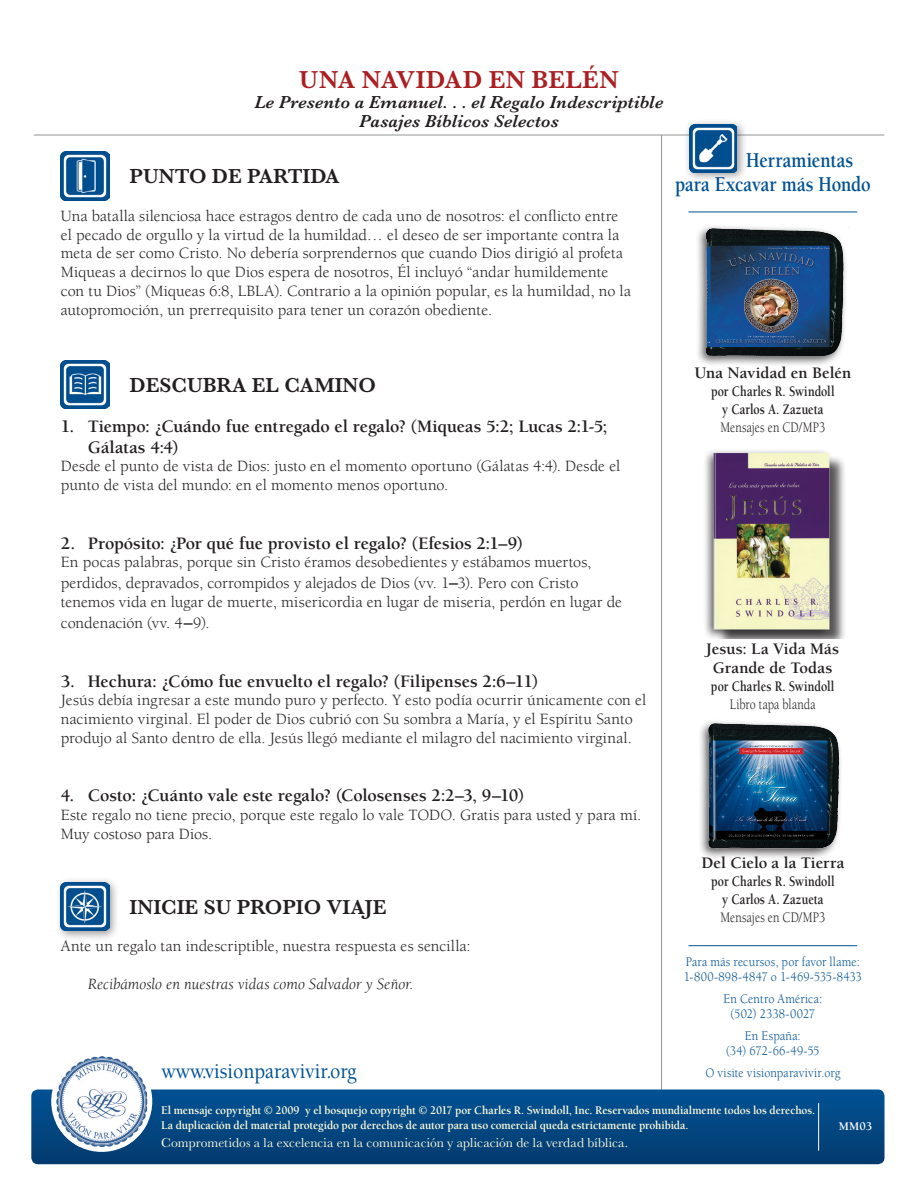
<style>
.page{position:relative;width:918px;height:1188px;background:#fff}
.page>*{position:absolute;margin:0;border:0;box-sizing:border-box;transform-origin:0 0}
.ABC_Page_Title{font:600 25.5px "Baskerville";letter-spacing:.015em;color:#aa1f22}
.t1{font:500 22.05px "Berkeley Std";color:#005294;scale:.9 1}
.t2{font:700 21.75px/24px "Berkeley Std";color:#005294;scale:.85 1}
.ABC_L1_MM_subhead{font:600 21px "Baskerville";color:#231f20}
.Heading_sub-level{font:700 18px/21px "Berkeley Std";letter-spacing:-.005em;color:#231f20}
.Page_Subtitle{font:italic 600 18px "Baskerville";letter-spacing:.005em;color:#231f20}
.t3{font:700 16.5px/19.5px "Berkeley Std";color:#231f20;text-align:center}
.Body_Copy{font:16.2px/18.8px "Berkeley Std";color:#231f20}
.Head{font:16.2px "Berkeley Std";letter-spacing:.005em;color:#231f20}
.Body_copy_bullets{font:italic 16.2px "Berkeley Std";color:#231f20}
.t4{font:700 15px/18px "Berkeley Std";letter-spacing:-.005em;color:#231f20;text-align:center;scale:.8 1}
.t5{font:15px "Berkeley Std";letter-spacing:.005em;color:#231f20;scale:.8 1}
.t6{font:13.5px/15px "Berkeley Std";letter-spacing:.015em;color:#005294;text-align:center;scale:.9 1}
.t7{font:13.5px "Baskerville";letter-spacing:.005em;color:#fffcdc}
.t8{font:700 12px/15px "Berkeley Std";letter-spacing:-.01em;color:#fffcdc;scale:.95 1}
._1_Product_Name{font:700 12px "Berkeley Std";color:#fff}
.s1{font-weight:700;font-size:18px}
.s2{font-style:normal}
</style>
<div class="page">
<hr style="left:661px;top:135px;width:1px;height:962px;background:#939598">
<hr style="left:34px;top:135px;width:850px;height:1px;background:#939598">
<div style="left:31px;top:1090px;width:854px;height:74px;background:linear-gradient(to bottom,#015294,#043b6f);border-radius:7px"></div>
<div style="left:51px;top:1051px;width:101px;height:101px;background:#fff;border-radius:50%"></div>
<img style="left:56px;top:1056px;width:91px;height:91px">
<hr style="left:818px;top:1103px;width:1px;height:48px;background:#fff">
<hr style="left:688px;top:212px;width:169px;height:1px;background:#005294">
<hr style="left:688px;top:945px;width:169px;height:1px;background:#005294">
<div style="left:684px;top:118px;width:63px;height:65px;background:#231f20;opacity:.45"></div>
<img style="left:690px;top:124px;width:47px;height:49px">
<div style="left:695px;top:224px;width:154px;height:144px;background:#231f20;opacity:.75"></div>
<img style="left:699px;top:227px;width:150px;height:134px">
<img style="left:61px;top:152px;width:48px;height:48px">
<img style="left:61px;top:360px;width:48px;height:49px">
<div style="left:55px;top:877px;width:65px;height:64px;background:#231f20;opacity:.45"></div>
<img style="left:61px;top:882px;width:48px;height:49px">
<div style="left:702px;top:448px;width:131px;height:193px;background:#231f20;opacity:.75"></div>
<div style="left:716px;top:455px;width:131px;height:183px;background:#231f20;opacity:.75"></div>
<img style="left:711px;top:450px;width:120px;height:183px">
<div style="left:698px;top:719px;width:145px;height:141px;background:#231f20;opacity:.75"></div>
<img style="left:706px;top:722px;width:134px;height:129px">
<p class="ABC_Page_Title" style="left:299px;top:65px;width:321px">UNA NAVIDAD EN BELÉN</p>
<p class="Page_Subtitle" style="left:254px;top:92px;width:411px">Le Presento a Emanuel. . . el Regalo Indescriptible</p>
<p class="Page_Subtitle" style="left:359px;top:111px;width:201px">Pasajes Bíblicos Selectos</p>
<p class="ABC_L1_MM_subhead" style="left:130px;top:164px;width:212px">PUNTO DE PARTIDA</p>
<p class="Body_Copy" style="left:61px;top:207px;width:572px">Una batalla silenciosa hace estragos dentro de cada uno de nosotros: el conflicto entre el pecado de orgullo y la virtud de la humildad… el deseo de ser importante contra la meta de ser como Cristo. No debería sorprendernos que cuando Dios dirigió al profeta Miqueas a decirnos lo que Dios espera de nosotros, Él incluyó “andar humildemente con tu Dios” (Miqueas 6:8, LBLA). Contrario a la opinión popular, es la humildad, no la autopromoción, un prerrequisito para tener un corazón obediente.</p>
<h3 class="t2" style="left:675px;top:149px;width:232px;text-indent:71px">Herramientas para Excavar más Hondo</h3>
<p class="ABC_L1_MM_subhead" style="left:129px;top:373px;width:248px">DESCUBRA EL CAMINO</p>
<p class="Heading_sub-level" style="left:88px;top:416px;width:521px;text-indent:-27px">1. Tiempo: ¿Cuándo fue entregado el regalo? (Miqueas 5:2; Lucas 2:1-5;<br>Gálatas 4:4)</p>
<p class="Body_Copy" style="left:61px;top:457px;width:561px">Desde el punto de vista de Dios: justo en el momento oportuno (Gálatas 4:4). Desde el punto de vista del mundo: en el momento menos oportuno.</p>
<p class="Heading_sub-level" style="left:61px;top:533px;width:463px">2. Propósito: ¿Por qué fue provisto el regalo? (Efesios 2:1–9)</p>
<p class="Body_Copy" style="left:61px;top:552px;width:532px;line-height:21px">En pocas palabras, porque sin Cristo éramos desobedientes y estábamos muertos, perdidos, depravados, corrompidos y alejados de Dios (vv. 1<span class="s1">–</span>3). Pero con Cristo</p>
<p class="Body_Copy" style="left:61px;top:592px;width:563px;line-height:21px">tenemos vida en lugar de muerte, misericordia en lugar de miseria, perdón en lugar de condenación (vv. 4<span class="s1">–</span>9).</p>
<p class="Heading_sub-level" style="left:61px;top:671px;width:479px">3. Hechura: ¿Cómo fue envuelto el regalo? (Filipenses 2:6–11)</p>
<p class="Body_Copy" style="left:61px;top:691px;width:587px">Jesús debía ingresar a este mundo puro y perfecto. Y esto podía ocurrir únicamente con el nacimiento virginal. El poder de Dios cubrió con Su sombra a María, y el Espíritu Santo produjo al Santo dentro de ella. Jesús llegó mediante el milagro del nacimiento virginal.</p>
<p class="Heading_sub-level" style="left:61px;top:785px;width:465px">4. Costo: ¿Cuánto vale este regalo? (Colosenses 2:2–3, 9–10)</p>
<p class="Body_Copy" style="left:61px;top:806px;width:582px">Este regalo no tiene precio, porque este regalo lo vale TODO. Gratis para usted y para mí.<br>Muy costoso para Dios.</p>
<p class="ABC_L1_MM_subhead" style="left:130px;top:895px;width:258px">INICIE SU PROPIO VIAJE</p>
<p class="Head" style="left:61px;top:937px;width:412px">Ante un regalo tan indescriptible, nuestra respuesta es sencilla:</p>
<p class="Body_copy_bullets" style="left:88px;top:975px;width:327px">Recibámoslo en nuestras vidas como Salvador y Señor<span class="s2">.</span></p>
<h2 class="t1" style="left:162px;top:1058px;width:218px">www.visionparavivir.org</h2>
<p class="t3" style="left:694px;top:364px;width:158px">Una Navidad en Belén</p>
<p class="t4" style="left:711px;top:383px;width:156px">por Charles R. Swindoll y Carlos A. Zazueta</p>
<p class="t5" style="left:720px;top:419px;width:132px">Mensajes en CD/MP3</p>
<p class="t3" style="left:706px;top:639px;width:135px">Jesus: La Vida Más<br>Grande de Todas</p>
<p class="t4" style="left:711px;top:678px;width:156px">por Charles R. Swindoll</p>
<p class="t5" style="left:730px;top:696px;width:109px">Libro tapa blanda</p>
<p class="t3" style="left:702px;top:853px;width:144px">Del Cielo a la Tierra</p>
<p class="t4" style="left:711px;top:872px;width:156px">por Charles R. Swindoll y Carlos A. Zazueta</p>
<p class="t5" style="left:721px;top:909px;width:132px">Mensajes en CD/MP3</p>
<p class="t6" style="left:684px;top:955px;width:199px;text-align:left">Para más recursos, por favor llame:<br>1-800-898-4847 o 1-469-535-8433</p>
<p class="t6" style="left:724px;top:991px;width:111px">En Centro América: (502) 2338-0027</p>
<p class="t6" style="left:726px;top:1028px;width:105px">En España:<br>(34) 672-66-49-55</p>
<p class="t6" style="left:705px;top:1065px;width:152px">O visite visionparavivir.org</p>
<p class="t8" style="left:161px;top:1103px;width:690px">El mensaje copyright © 2009 y el bosquejo copyright © 2017 por Charles R. Swindoll, Inc. Reservados mundialmente todos los derechos.<br>La duplicación del material protegido por derechos de autor para uso comercial queda estrictamente prohibida.</p>
<p class="t7" style="left:161px;top:1135px;width:468px">Comprometidos a la excelencia en la comunicación y aplicación de la verdad bíblica.</p>
<p class="_1_Product_Name" style="left:839px;top:1120px;width:35px">MM03</p>
</div>
